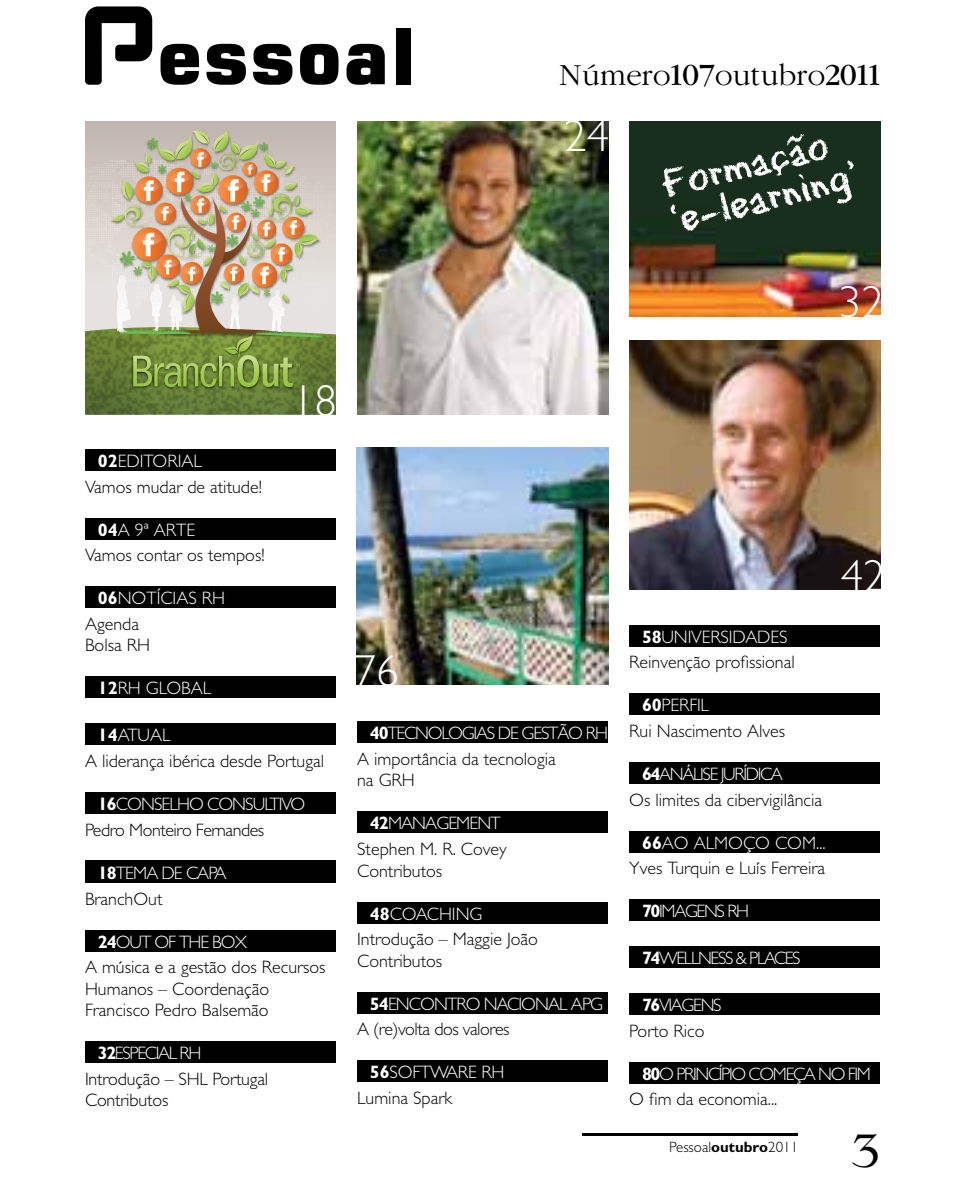
<style>
.page{position:relative;width:978px;height:1191px;background:#fff}
.page>*{position:absolute;margin:0;border:0;box-sizing:border-box;transform-origin:0 0}
.t1{font:300 45px "Gentle Sans";color:#fff}
.t2{font:45px "Lingwood";color:#000}
.t3{font:300 27px "Garamond";color:#000}
.t4{font:300 18px/25.5px "Gentle Sans";color:#000}
.t5{font:300 18px/25.5px "Gentle Sans";letter-spacing:-.075em;color:#fff}
.t6{font:300 18px/25.5px "Gentle Sans";letter-spacing:-.05em;color:#000;text-align:center}
.t7{font:300 18px/25.5px "Gentle Sans";letter-spacing:-.025em;color:#000}
.t8{font:300 18px/25.8px "Gentle Sans";color:#fff}
.t9{font:300 18px/25.5px "Gentle Sans";letter-spacing:-.06em;color:#000}
.t10{font:300 15px "Gentle Sans";color:#000}
.s1{font-weight:400}
.s2{font-weight:700;color:#fff}
.s3{color:#fff}
.s4{font-weight:700}
.s5{color:#000}
</style>
<div class="page">
<hr style="left:582px;top:1133px;width:216px;height:2px;background:#000">
<img style="left:357px;top:448px;width:251px;height:237px">
<img style="left:357px;top:121px;width:251px;height:294px">
<svg style="left:161px;top:44px;width:38px;height:41px"></svg>
<svg style="left:206px;top:44px;width:40px;height:41px"></svg>
<svg style="left:253px;top:44px;width:39px;height:41px"></svg>
<svg style="left:300px;top:44px;width:38px;height:41px"></svg>
<svg style="left:346px;top:44px;width:39px;height:41px"></svg>
<div style="left:396px;top:28px;width:15px;height:57px;background:#000"></div>
<svg style="left:85px;top:6px;width:67px;height:79px"></svg>
<div style="left:357px;top:721px;width:251px;height:22px;background:#000"></div>
<div style="left:357px;top:811px;width:251px;height:22px;background:#000"></div>
<div style="left:357px;top:901px;width:251px;height:22px;background:#000"></div>
<div style="left:357px;top:992px;width:251px;height:21px;background:#000"></div>
<div style="left:357px;top:1060px;width:251px;height:22px;background:#000"></div>
<div style="left:629px;top:625px;width:251px;height:22px;background:#000"></div>
<div style="left:629px;top:693px;width:251px;height:22px;background:#000"></div>
<div style="left:629px;top:762px;width:251px;height:22px;background:#000"></div>
<div style="left:629px;top:830px;width:251px;height:22px;background:#000"></div>
<div style="left:629px;top:899px;width:251px;height:22px;background:#000"></div>
<div style="left:629px;top:946px;width:251px;height:22px;background:#000"></div>
<div style="left:629px;top:993px;width:251px;height:22px;background:#000"></div>
<div style="left:629px;top:1061px;width:251px;height:22px;background:#000"></div>
<svg style="left:85px;top:129px;width:251px;height:286px;background:#b2ae87"></svg>
<div style="left:85px;top:449px;width:251px;height:22px;background:#000"></div>
<div style="left:85px;top:518px;width:251px;height:21px;background:#000"></div>
<div style="left:85px;top:586px;width:251px;height:22px;background:#000"></div>
<div style="left:85px;top:676px;width:251px;height:22px;background:#000"></div>
<div style="left:85px;top:723px;width:251px;height:22px;background:#000"></div>
<div style="left:85px;top:792px;width:251px;height:22px;background:#000"></div>
<div style="left:85px;top:860px;width:251px;height:23px;background:#000"></div>
<div style="left:85px;top:929px;width:251px;height:22px;background:#000"></div>
<div style="left:85px;top:1041px;width:251px;height:22px;background:#000"></div>
<img style="left:629px;top:340px;width:251px;height:250px">
<img style="left:629px;top:121px;width:251px;height:196px">
<svg style="left:662px;top:133px;width:192px;height:98px;background:#3f5243"></svg>
<h2 class="t3" style="left:559px;top:58px;width:323px">Número<span class="s1">107</span>outubro<span class="s1">2011</span></h2>
<h1 class="t1" style="left:564px;top:109px;width:46px">24</h1>
<h1 class="t1" style="left:839px;top:276px;width:46px">32</h1>
<h1 class="t1" style="left:292px;top:375px;width:46px">18</h1>
<p class="t4" style="left:85px;top:448px;width:178px;text-indent:13px"><span class="s2">02</span><span class="s3">EDITORIAL<br></span>Vamos mudar de atitude!</p>
<p class="t4" style="left:85px;top:517px;width:181px;text-indent:13px"><span class="s2">04</span><span class="s3">A 9ª ARTE<br></span>Vamos contar os tempos!</p>
<p class="t5" style="left:98px;top:585px;width:31px"><span class="s4">06</span>NOTÍCIAS</p>
<p class="t5" style="left:202px;top:585px;width:12px">RH</p>
<p class="t4" style="left:85px;top:613px;width:56px;line-height:21.6px">Agenda<br>Bolsa RH</p>
<p class="t5" style="left:98px;top:675px;width:61px"><span class="s4">12</span>RH GLO</p>
<p class="t5" style="left:181px;top:675px;width:21px">BAL</p>
<p class="t4" style="left:85px;top:722px;width:241px;text-indent:13px"><span class="s2">14</span><span class="s3">atual<br></span>A liderança ibérica desde Portugal</p>
<p class="t7" style="left:85px;top:791px;width:222px;text-indent:13px"><span class="s2">16</span><span class="s3">conselho consultivo<br></span>Pedro M onteiro Fernandes</p>
<p class="t8" style="left:85px;top:859px;width:143px;text-indent:13px"><span class="s4">18</span>tema d e capa<br><span class="s5">BranchOut</span></p>
<p class="t4" style="left:85px;top:928px;width:242px;text-indent:13px"><span class="s2">24</span><span class="s3">out of the box<br></span>A música e a gestão dos Recursos</p>
<p class="t4" style="left:85px;top:977px;width:186px;line-height:21.6px">H umanos – Coordenação<br>Francisco Pedro Balsemão</p>
<p class="t4" style="left:85px;top:1040px;width:118px;text-indent:13px"><span class="s2">32</span><span class="s3">especial rh<br></span>Introdução – SHL</p>
<p class="t4" style="left:213px;top:1066px;width:57px">Portugal</p>
<p class="t4" style="left:85px;top:1087px;width:85px">Contributos</p>
<h1 class="t1" style="left:354px;top:644px;width:47px">76</h1>
<p class="t4" style="left:357px;top:720px;width:252px;text-indent:13px"><span class="s2">40</span><span class="s3">tecnologias DE gestão rh<br></span>A importância da tecnologia</p>
<p class="t4" style="left:357px;top:767px;width:34px">na GRH</p>
<p class="t6" style="left:357px;top:810px;width:151px"><span class="s2">42</span><span class="s3">management<br></span>Stephen M . R. Covey</p>
<p class="t4" style="left:357px;top:857px;width:87px">Contributos</p>
<p class="t4" style="left:357px;top:900px;width:182px;text-indent:13px"><span class="s2">48</span><span class="s3">coaching<br></span>Introdução – M aggie João</p>
<p class="t4" style="left:357px;top:947px;width:87px">Contributos</p>
<p class="t6" style="left:357px;top:990px;width:248px;text-align:left;text-indent:13px"><span class="s2">54</span><span class="s3">encontro nacional apg<br></span>A (re)volta dos valores</p>
<p class="t4" style="left:357px;top:1059px;width:149px;text-indent:13px"><span class="s2">56</span><span class="s3">software rh<br></span>Lumina Spark</p>
<h1 class="t1" style="left:841px;top:550px;width:46px">42</h1>
<p class="t4" style="left:629px;top:624px;width:167px;text-align:center"><span class="s2">58</span><span class="s3">universidades<br></span>Reinvenção profissional</p>
<p class="t4" style="left:629px;top:692px;width:157px;text-indent:13px"><span class="s2">60</span><span class="s3">perfil<br></span>Rui N ascimento Alves</p>
<p class="t4" style="left:629px;top:761px;width:194px;text-indent:13px"><span class="s2">64</span><span class="s3">análise juríd ica<br></span>Os limites da cibervigilância</p>
<p class="t4" style="left:629px;top:829px;width:198px;text-align:right"><span class="s2">66</span><span class="s3">ao almoço com...<br></span>Yves Turquin e Luís Ferreira</p>
<p class="t5" style="left:642px;top:898px;width:109px"><span class="s4">70</span>imagens rh</p>
<p class="t5" style="left:642px;top:945px;width:160px"><span class="s4">74</span>wellness &amp; places</p>
<p class="t9" style="left:629px;top:992px;width:94px;text-indent:13px"><span class="s2">76</span><span class="s3">viagens<br></span>Porto Rico</p>
<p class="t5" style="left:629px;top:1060px;width:243px;text-indent:13px"><span class="s4">80</span>o princípio começa no fim<br><span class="s5">O fim da economia...</span></p>
<p class="t10" style="left:669px;top:1137px;width:130px">Pessoal<span class="s4">outubro</span>2011</p>
<h1 class="t2" style="left:851px;top:1125px;width:31px">3</h1>
</div>
